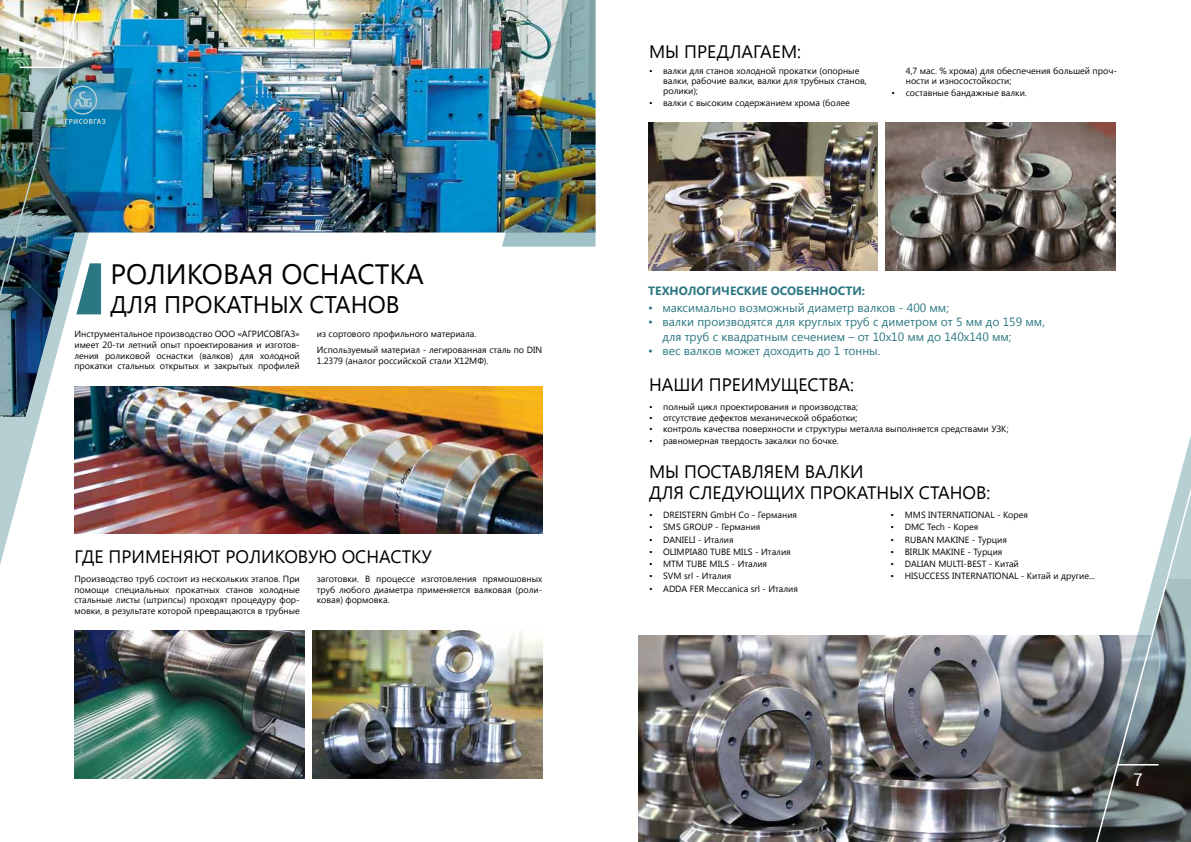
<style>
.page{position:relative;width:1191px;height:842px;background:#fff}
.page>*{position:absolute;margin:0;border:0;box-sizing:border-box;transform-origin:0 0}
.t1{font:28px "Segoe UI";color:#000}
.t2{font:24px "Segoe UI";color:#000}
.t3{font:18px "Segoe UI";color:#000}
.t4{font:18px "Story";color:#fff}
.t5{font:12px/14.4px "Segoe UI";color:#2b7782}
.t6{font:700 12px "Segoe UI";color:#2b7782}
.t7{font:9px/10.8px "Segoe UI";color:#000;text-align:justify}
</style>
<div class="page">
<img style="left:105px;top:0;width:438px;height:417px">
<img style="left:638px;top:635px;width:441px;height:207px">
<svg style="left:1079px;top:436px;width:112px;height:406px"></svg>
<img style="left:502px;top:0;width:162px;height:247px">
<svg style="left:1092px;top:454px;width:99px;height:388px"></svg>
<hr style="left:1117px;top:764px;width:41px;height:1px;background:#fff">
<img style="left:0;top:0;width:105px;height:68px">
<img style="left:0;top:68px;width:133px;height:497px">
<img style="left:74px;top:631px;width:230px;height:147px">
<img style="left:313px;top:631px;width:229px;height:147px">
<img style="left:74px;top:386px;width:468px;height:147px">
<img style="left:648px;top:123px;width:230px;height:147px">
<img style="left:885px;top:123px;width:230px;height:147px">
<h3 class="t4" style="left:36px;top:42px;width:11px">6</h3>
<h1 class="t1" style="left:111px;top:255px;width:315px">РОЛИКОВАЯ ОСНАСТКА</h1>
<h2 class="t2" style="left:111px;top:288px;width:290px">ДЛЯ ПРОКАТНЫХ СТАНОВ</h2>
<p class="t7" style="left:74px;top:328px;width:227px">Инструментальное производство ООО «АГРИСОВГАЗ» имеет 20-ти летний опыт проектирования и изготов&shy;ления роликовой оснастки (валков) для холодной прокатки стальных открытых и закрытых профилей</p>
<p class="t7" style="left:317px;top:325px;width:227px;line-height:16.5px">из сортового профильного материала.<br>Используемый материал - легированная сталь по DIN</p>
<p class="t7" style="left:317px;top:355px;width:173px">1.2379 (аналог российской стали Х12МФ).</p>
<h3 class="t3" style="left:74px;top:545px;width:48px">Где применяют</h3>
<h3 class="t3" style="left:226px;top:545px;width:14px">роликовую</h3>
<h3 class="t3" style="left:342px;top:545px;width:13px">оснастку</h3>
<p class="t7" style="left:74px;top:573px;width:227px">Производство труб состоит из нескольких этапов. При помощи специальных прокатных станов холодные стальные листы (штрипсы) проходят процедуру фор&shy;мовки, в результате которой превращаются в трубные</p>
<p class="t7" style="left:317px;top:573px;width:227px">заготовки. В процессе изготовления прямошовных труб любого диаметра применяется валковая (роли&shy;ковая) формовка.</p>
<h3 class="t3" style="left:649px;top:40px;width:48px">Мы предлагаем</h3>
<h3 class="t3" style="left:797px;top:40px;width:5px">:</h3>
<p class="t7" style="left:663px;top:66px;width:205px;line-height:10px;text-align:left;text-indent:-14px">• валки для станов холодной прокатки (опорные валки, рабочие валки, валки для трубных станов, ролики);</p>
<p class="t7" style="left:649px;top:97px;width:202px">• валки с высоким содержанием хрома (более</p>
<p class="t7" style="left:905px;top:66px;width:213px;line-height:10px">4,7 мас. % хрома) для обеспечения большей проч&shy;ности и износостойкости;</p>
<p class="t7" style="left:891px;top:87px;width:137px">• составные бандажные валки.</p>
<h3 class="t6" style="left:648px;top:282px;width:218px">ТЕХНОЛОГИЧЕСКИЕ ОСОБЕННОСТИ:</h3>
<h3 class="t5" style="left:648px;top:300px;width:302px">• максимально возможный диаметр валков - 400 мм;</h3>
<h3 class="t5" style="left:662px;top:314px;width:384px;text-indent:-14px">• валки производятся для круглых труб с диметром от 5 мм до 159 мм, для труб с квадратным сечением – от 10х10 мм до 140х140 мм;</h3>
<h3 class="t5" style="left:648px;top:343px;width:234px">• вес валков может доходить до 1 тонны.</h3>
<h3 class="t3" style="left:649px;top:372px;width:28px">Наши</h3>
<h3 class="t3" style="left:709px;top:372px;width:13px">преиму</h3>
<h3 class="t3" style="left:781px;top:372px;width:29px">щества</h3>
<h3 class="t3" style="left:850px;top:372px;width:5px">:</h3>
<p class="t7" style="left:649px;top:400px;width:211px">• полный цикл проектирования и производства;</p>
<p class="t7" style="left:649px;top:412px;width:210px">• отсутствие дефектов механической обработки;</p>
<p class="t7" style="left:649px;top:423px;width:361px">• контроль качества поверхности и структуры металла выполняется средствами УЗК;</p>
<p class="t7" style="left:649px;top:435px;width:191px">• равномерная твердость закалки по бочке.</p>
<h3 class="t3" style="left:649px;top:459px;width:48px">Мы поставляем</h3>
<h3 class="t3" style="left:804px;top:459px;width:13px">валки</h3>
<h3 class="t3" style="left:649px;top:480px;width:13px">для</h3>
<h3 class="t3" style="left:689px;top:480px;width:14px">следую</h3>
<h3 class="t3" style="left:763px;top:480px;width:60px">щих прокатных</h3>
<h3 class="t3" style="left:919px;top:480px;width:12px">станов</h3>
<h3 class="t3" style="left:986px;top:480px;width:5px">:</h3>
<p class="t7" style="left:649px;top:509px;width:150px">• DREISTERN GmbH Co - Германия</p>
<p class="t7" style="left:649px;top:521px;width:113px">• SMS GROUP - Германия</p>
<p class="t7" style="left:649px;top:534px;width:86px">• DANIELI - Италия</p>
<p class="t7" style="left:649px;top:546px;width:143px">• OLIMPIA80 TUBE MILS - Италия</p>
<p class="t7" style="left:649px;top:558px;width:120px">• MTM TUBE MILS - Италия</p>
<p class="t7" style="left:649px;top:570px;width:84px">• SVM srl - Италия</p>
<p class="t7" style="left:649px;top:582px;width:150px">• ADDA FER Meccanica srl - Италия</p>
<p class="t7" style="left:890px;top:509px;width:139px">• MMS INTERNATIONAL - Корея</p>
<p class="t7" style="left:890px;top:521px;width:89px">• DMC Tech - Корея</p>
<p class="t7" style="left:890px;top:534px;width:118px">• RUBAN MAKINE - Турция</p>
<p class="t7" style="left:890px;top:546px;width:113px">• BIRLIK MAKINE - Турция</p>
<p class="t7" style="left:890px;top:558px;width:130px">• DALIAN MULTI-BEST - Китай</p>
<p class="t7" style="left:890px;top:570px;width:206px">• HISUCCESS INTERNATIONAL - Китай и другие...</p>
<h3 class="t4" style="left:1133px;top:768px;width:11px">7</h3>
</div>
